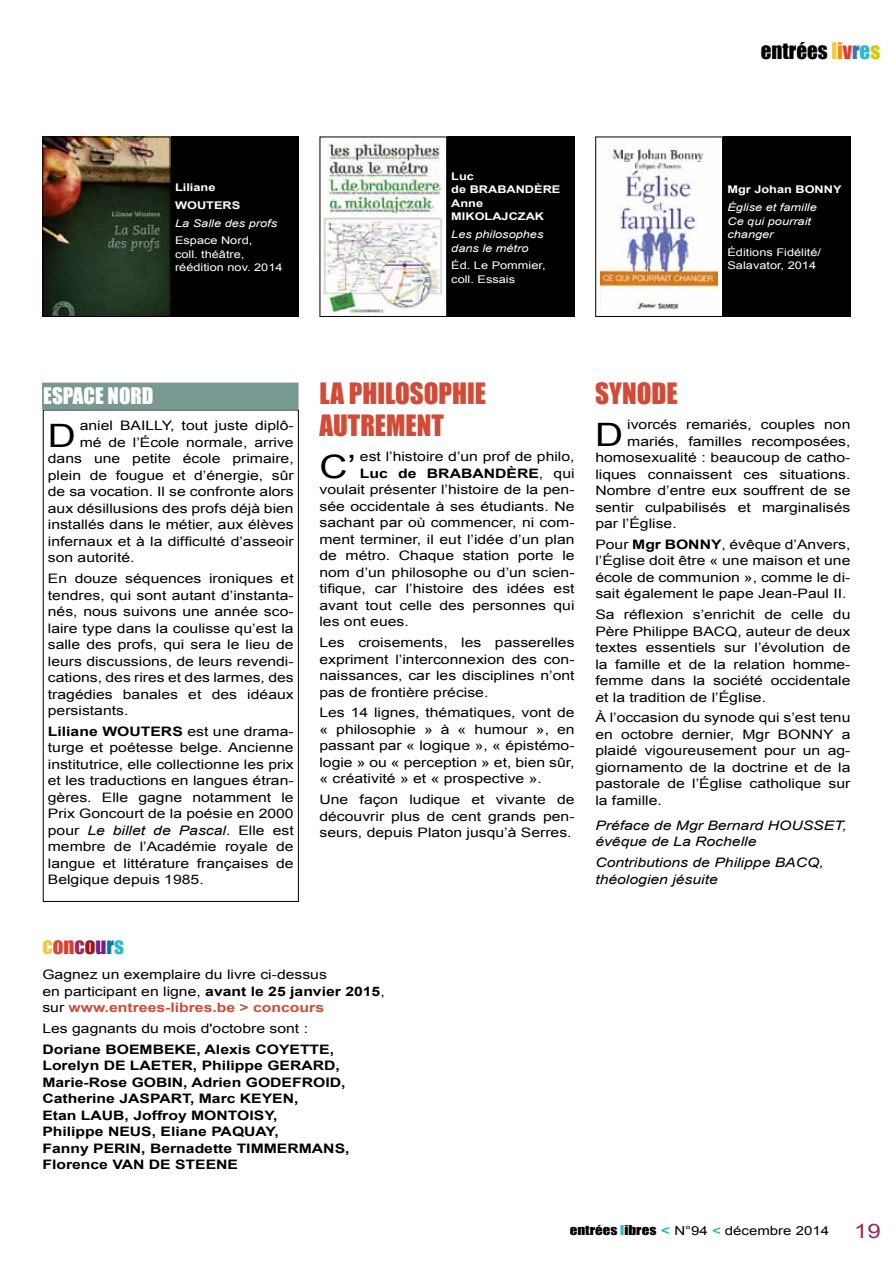
<style>
.page{position:relative;width:893px;height:1263px;background:#fff}
.page>*{position:absolute;margin:0;border:0;box-sizing:border-box;transform-origin:0 0}
.t1{font:32.25px "Arial";color:#000;scale:1.2 1}
.t2{font:27px/32.4px "Impact";color:#d14b36}
.t3{font:21px "Impact";color:#000}
.t4{font:21px "Impact";color:#fff}
.t5{font:21px "Impact";color:#f1c843}
.t6{font:19.95px "Arial";color:#9a285a;scale:1.2 1}
.t7{font:13.05px/16.5px "Arial";color:#000;text-align:justify;scale:1.2 1}
.t8{font:700 13.05px/16.5px "Arial";color:#000;scale:1.2 1}
.t9{font:italic 13.05px/16.5px "Arial";color:#000;scale:1.2 1}
.t10{font:12.45px "Arial";color:#000;scale:1.2 1}
.t11{font:10.65px/13.5px "Arial";color:#fff;scale:1.2 1}
.t12{font:italic 10.65px/13.5px "Arial";color:#fff;scale:1.2 1}
.t13{font:700 10.65px/13.5px "Arial";color:#fff;scale:1.2 1}
.s1{color:#f1c843}
.s2{color:#f39200}
.s3{color:#e3392e}
.s4{color:#3974b9}
.s5{color:#29b8ce}
.s6{color:#cdcc00}
.s7{font-weight:700}
.s8{font-style:italic}
.s9{font-weight:400}
.s10{color:#d14b36}
.s11{color:#9a285a}
.s12{color:#9d1915}
.s13{color:#702283}
.s14{color:#007ca3}
.s15{font-weight:700;color:#d14b36}
.s16{font-family:"Impact"}
.s17{font-family:"Impact";color:#29b8ce}
.s18{font-weight:700;font-size:13.05px;color:#29b8ce}
.s19{font-weight:700;color:#29b8ce}
</style>
<div class="page">
<div style="left:43px;top:410px;width:256px;height:492px;border:1px solid #000"></div>
<div style="left:43px;top:383px;width:255px;height:26px;background:#779991"></div>
<img style="left:44px;top:139px;width:124px;height:176px">
<div style="left:42px;top:137px;width:128px;height:180px;border:1px solid #000"></div>
<div style="left:171px;top:137px;width:127px;height:180px;background:#000"></div>
<img style="left:601px;top:145px;width:116px;height:165px">
<div style="left:595px;top:137px;width:128px;height:180px;border:1px solid #000"></div>
<div style="left:723px;top:137px;width:127px;height:180px;background:#000"></div>
<div style="left:447px;top:137px;width:128px;height:180px;background:#000"></div>
<img style="left:323px;top:143px;width:120px;height:172px">
<div style="left:320px;top:137px;width:127px;height:180px;border:1px solid #000"></div>
<h3 class="t3" style="left:761px;top:35px;width:121px">entrées <span class="s1">l</span><span class="s2">i</span><span class="s3">v</span><span class="s4">r</span><span class="s5">e</span><span class="s6">s</span></h3>
<p class="t13" style="left:175px;top:179px;width:56px;line-height:17.7px">Liliane<br>WOUTERS</p>
<p class="t12" style="left:175px;top:216px;width:87px">La Salle des profs</p>
<p class="t11" style="left:175px;top:234px;width:91px">Espace N ord,<br>coll. théâtre, réédition nov. 2014</p>
<p class="t13" style="left:451px;top:170px;width:92px">Luc<br>de BRABANDÈRE<br>Anne<br>MIKOLAJCZAK</p>
<p class="t12" style="left:451px;top:228px;width:78px">Les philosophes dans le métro</p>
<p class="t11" style="left:451px;top:259px;width:80px">Éd. Le Pommier, coll. Essais</p>
<p class="t13" style="left:727px;top:183px;width:97px">Mgr Johan BONNY</p>
<p class="t12" style="left:727px;top:201px;width:76px">Église et famille<br>Ce qui pourrait changer</p>
<p class="t11" style="left:727px;top:245px;width:79px">Éditions Fidélité/<br>Salavator, 2014</p>
<h3 class="t4" style="left:43px;top:380px;width:112px">espace nord</h3>
<h1 class="t1" style="left:48px;top:414px;width:25px">D</h1>
<p class="t7" style="left:80px;top:418px;width:180px">aniel BAILLY, tout juste diplô-</p>
<p class="t7" style="left:80px;top:434px;width:180px">mé de l’École normale, arrive</p>
<p class="t7" style="left:48px;top:451px;width:206px">dans une petite école primaire,</p>
<p class="t7" style="left:48px;top:467px;width:207px">plein de fougue et d’énergie, sûr</p>
<p class="t7" style="left:48px;top:484px;width:206px">de sa vocation. Il se confronte alors</p>
<p class="t7" style="left:48px;top:500px;width:206px">aux désillusions des profs déjà bien</p>
<p class="t7" style="left:48px;top:517px;width:206px">installés dans le métier, aux élèves</p>
<p class="t7" style="left:48px;top:533px;width:206px">infernaux et à la difficulté d’asseoir</p>
<p class="t7" style="left:48px;top:550px;width:74px">son autorité.</p>
<p class="t7" style="left:48px;top:570px;width:206px">En douze séquences ironiques et tendres, qui sont autant d’instanta&shy;nés, nous suivons une année sco&shy;laire type dans la coulisse qu’est la salle des profs, qui sera le lieu de leurs discussions, de leurs revendi&shy;cations, des rires et des larmes, des tragédies banales et des idéaux persistants.</p>
<p class="t7" style="left:48px;top:723px;width:206px"><span class="s7">Liliane WOUTERS</span> est une drama&shy;turge et poétesse belge. Ancienne institutrice, elle collectionne les prix et les traductions en langues étran&shy;gères. Elle gagne notamment le Prix Goncourt de la poésie en 2000 pour <span class="s8">Le billet de Pascal</span>. Elle est membre de l’Académie royale de langue et littérature françaises de Belgique depuis 1985.</p>
<h2 class="t2" style="left:319px;top:377px;width:168px">La philosophie autrement</h2>
<h1 class="t1" style="left:319px;top:445px;width:32px">C’</h1>
<p class="t7" style="left:360px;top:449px;width:180px">est l’histoire d’un prof de philo,</p>
<p class="t8" style="left:360px;top:465px;width:180px">Luc de BRABANDÈRE<span class="s9">, qui</span></p>
<p class="t7" style="left:319px;top:482px;width:214px">voulait présenter l’histoire de la pen-</p>
<p class="t7" style="left:319px;top:498px;width:214px">sée occidentale à ses étudiants. N e</p>
<p class="t7" style="left:319px;top:515px;width:214px">sachant par où commencer, ni com-</p>
<p class="t7" style="left:319px;top:531px;width:214px">ment terminer, il eut l’idée d’un plan</p>
<p class="t7" style="left:319px;top:548px;width:214px">de métro. Chaque station porte le</p>
<p class="t7" style="left:319px;top:564px;width:214px">nom d’un philosophe ou d’un scien-</p>
<p class="t7" style="left:319px;top:581px;width:214px">tifique, car l’histoire des idées est</p>
<p class="t7" style="left:319px;top:597px;width:214px">avant tout celle des personnes qui</p>
<p class="t7" style="left:319px;top:614px;width:76px">les ont eues.</p>
<p class="t7" style="left:319px;top:634px;width:214px">Les croisements, les passerelles expriment l’interconnexion des con&shy;naissances, car les disciplines n’ont pas de frontière précise.</p>
<p class="t7" style="left:319px;top:705px;width:214px">Les 14 lignes, thématiques, vont de « philosophie » à « humour », en passant par « logique », « épistémo&shy;logie » ou « perception » et, bien sûr, « créativité » et « prospective ».</p>
<p class="t7" style="left:319px;top:791px;width:214px">Une façon ludique et vivante de découvrir plus de cent grands pen&shy;seurs, depuis Platon jusqu’à Serres.</p>
<h2 class="t2" style="left:595px;top:377px;width:84px">Synode</h2>
<h1 class="t1" style="left:595px;top:413px;width:25px">D</h1>
<p class="t7" style="left:627px;top:416px;width:188px">ivorcés remariés, couples non</p>
<p class="t7" style="left:627px;top:433px;width:188px">mariés, familles recomposées,</p>
<p class="t7" style="left:595px;top:449px;width:214px">homosexualité : beaucoup de catho-</p>
<p class="t7" style="left:595px;top:466px;width:214px">liques connaissent ces situations.</p>
<p class="t7" style="left:595px;top:482px;width:214px">Nombre d’entre eux souffrent de se</p>
<p class="t7" style="left:595px;top:499px;width:214px">sentir culpabilisés et marginalisés</p>
<p class="t7" style="left:595px;top:515px;width:69px">par l’Église.</p>
<p class="t7" style="left:595px;top:536px;width:214px">Pour <span class="s7">Mgr BONNY</span>, évêque d’Anvers, l’Église doit être « une maison et une école de communion », comme le di&shy;sait également le pape Jean-Paul II.</p>
<p class="t7" style="left:595px;top:606px;width:214px">Sa réflexion s’enrichit de celle du Père Philippe BACQ, auteur de deux textes essentiels sur l’évolution de la famille et de la relation homme&shy;femme dans la société occidentale et la tradition de l’Église.</p>
<p class="t7" style="left:595px;top:710px;width:214px">À l’occasion du synode qui s’est tenu en octobre dernier, Mgr BONN</p>
<p class="t7" style="left:595px;top:726px;width:214px;text-indent:228px">Y a plaidé vigoureusement pour un ag&shy;giornamento de la doctrine et de la pastorale de l’Église catholique sur la famille.</p>
<p class="t9" style="left:595px;top:817px;width:211px">Préface de Mgr Bernard HOUSSET, évêque de La Rochelle</p>
<p class="t9" style="left:595px;top:854px;width:192px">Contributions de Philippe BACQ, théologien jésuite</p>
<h3 class="t5" style="left:42px;top:930px;width:83px">c<span class="s10">o</span><span class="s3">n</span><span class="s11">c</span><span class="s12">o</span><span class="s13">u</span><span class="s14">r</span><span class="s5">s</span></h3>
<p class="t7" style="left:42px;top:966px;width:287px;text-align:left">Gagnez un exemplaire du livre ci-dessus<br>en participant en ligne, <span class="s7">avant le 25 janvier 2015</span>, sur <span class="s15">www.entrees-libres.be &gt; concours</span></p>
<p class="t7" style="left:42px;top:1020px;width:223px">Les gagnants du mois d'octobre sont :</p>
<p class="t8" style="left:42px;top:1041px;width:257px">Doriane BOEMBEKE, Alexis COYETTE,<br>Lorelyn DE LAETER, Philippe GERARD,<br>Marie-Rose GOBIN, Adrien GODEFROID,<br>Catherine JASPART, Marc KEYEN,<br>Etan LAUB, Joffroy MO NTO ISY,<br>Philippe NEUS, Eliane PAQUAY,<br>Fanny PERIN, Bernadette TIMM ERMANS,<br>Florence VAN DE STEENE</p>
<p class="t10" style="left:570px;top:1222px;width:218px"><span class="s16">entrées</span> <span class="s17">l</span><span class="s16">ibres</span> <span class="s18">&lt;</span> N °94 <span class="s19">&lt;</span> décembre 2014</p>
<h3 class="t6" style="left:854px;top:1217px;width:24px">19</h3>
</div>
